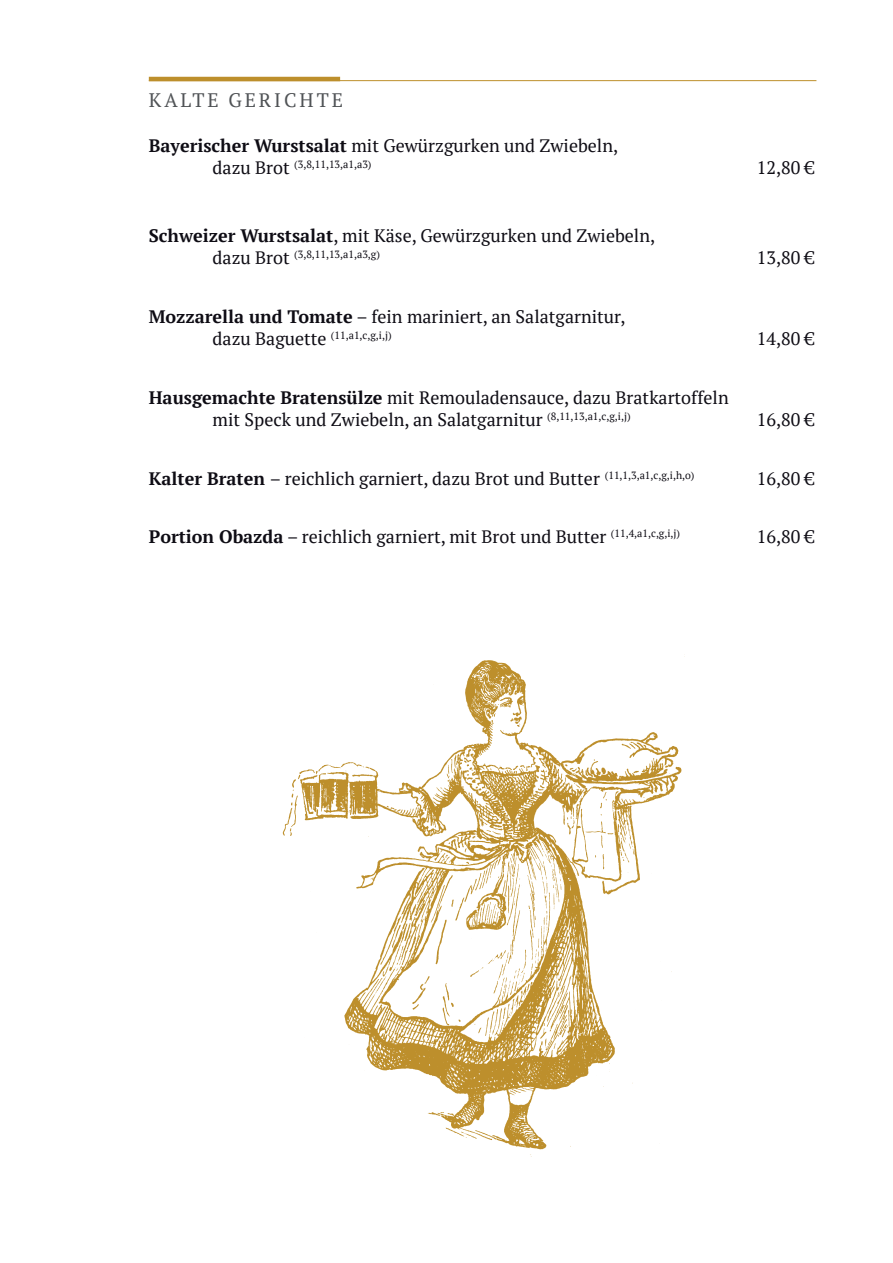
<style>
.page{position:relative;width:893px;height:1263px;background:#fff}
.page>*{position:absolute;margin:0;border:0;box-sizing:border-box;transform-origin:0 0}
.t1{font:19.5px "PT Serif";letter-spacing:.15em;color:#505356}
.t2{font:18px/22.5px "PT Serif";color:#0e0c14}
.t3{font:10.5px "PT Serif";color:#0e0c14}
.s1{font-weight:700}
.s2{font-size:18px}
</style>
<div class="page">
<hr style="left:149px;top:80px;width:667px;height:1px;background:#bd8f2c">
<hr style="left:149px;top:77px;width:191px;height:4px;background:#bd8f2c">
<img style="left:282px;top:656px;width:403px;height:501px">
<p class="t1" style="left:149px;top:87px;width:196px">KALTE GERICHTE</p>
<p class="t2" style="left:149px;top:134px;width:471px"><span class="s1">Bayerischer Wurstsalat</span> mit Gewürzgurken und Zwiebeln,</p>
<p class="t3" style="left:213px;top:158px;width:160px"><span class="s2">dazu Brot</span> (3,8,11,13,a1,a3)</p>
<p class="t2" style="left:757px;top:156px;width:59px">12,80 €</p>
<p class="t2" style="left:149px;top:224px;width:508px"><span class="s1">Schweizer Wurstsalat</span>, mit Käse, Gewürzgurken und Zwiebeln,</p>
<p class="t3" style="left:213px;top:248px;width:169px"><span class="s2">dazu Brot</span> (3,8,11,13,a1,a3,g)</p>
<p class="t2" style="left:757px;top:246px;width:59px">13,80 €</p>
<p class="t2" style="left:149px;top:305px;width:478px"><span class="s1">Mozzarella und Tomate</span> – fein mariniert, an Salatgarnitur,</p>
<p class="t3" style="left:213px;top:329px;width:181px"><span class="s2">dazu Baguette</span> (11,a1,c,g,i,j)</p>
<p class="t2" style="left:757px;top:327px;width:59px">14,80 €</p>
<p class="t2" style="left:213px;top:386px;width:518px;text-indent:-64px"><span class="s1">Hausgemachte Bratensülze</span> mit Remouladensauce, dazu Bratkartoffeln mit Speck und Zwiebeln, an Salatgarnitur <sup>(8,11,13,a1,c,g,i,j)</sup></p>
<p class="t2" style="left:757px;top:408px;width:59px">16,80 €</p>
<p class="t2" style="left:149px;top:467px;width:547px"><span class="s1">Kalter Braten</span> – reichlich garniert, dazu Brot und Butter <sup>(11,1,3,a1,c,g,i,h,o)</sup></p>
<p class="t2" style="left:757px;top:467px;width:59px">16,80 €</p>
<p class="t2" style="left:149px;top:525px;width:533px"><span class="s1">Portion Obazda</span> – reichlich garniert, mit Brot und Butter <sup>(11,4,a1,c,g,i,j)</sup></p>
<p class="t2" style="left:757px;top:525px;width:59px">16,80 €</p>
</div>
